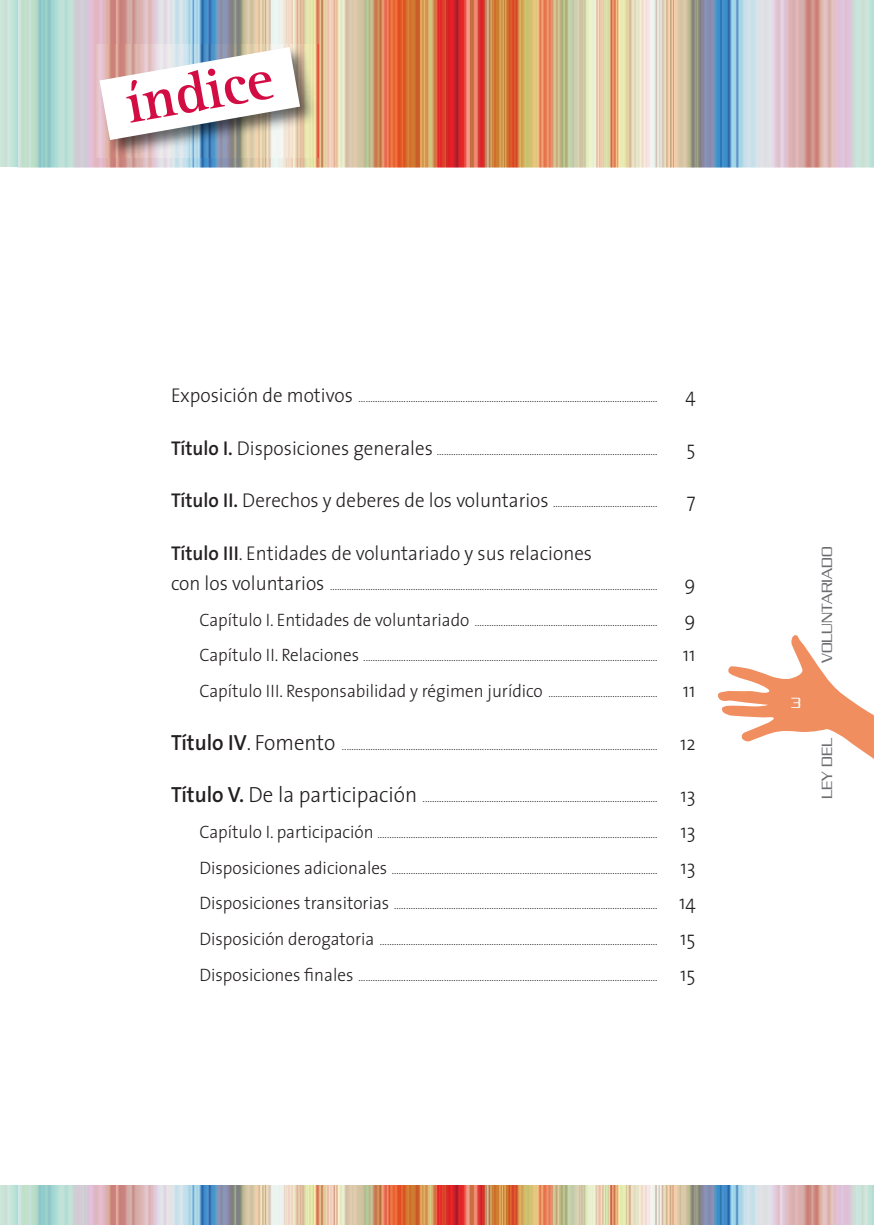
<style>
.page{position:relative;width:874px;height:1225px;background:#fff}
.page>*{position:absolute;margin:0;border:0;box-sizing:border-box;transform-origin:0 0}
.t1{font:700 58px "Rotis Serif Std";color:#d20d44}
.t2{font:300 20px "The Sans";color:#231f20;scale:.95 1}
.t3{font:300 16px "Serpentine Std";color:#6c6d70}
.t4{font:300 16px "Serpentine Std";color:#fff}
.t5{font:300 12px "The Sans";color:#231f20;scale:.95 1}
.s1{font-size:20px}
.s2{font-weight:600;font-size:20px}
.s3{font-weight:600}
.s4{font-size:18px}
.s5{font-weight:600;font-size:22px}
.s6{font-size:22px}
</style>
<div class="page">
<img style="left:0;top:0;width:873px;height:167px">
<img style="left:0;top:1185px;width:873px;height:40px">
<svg style="left:718px;top:635px;width:155px;height:123px"></svg>
<img style="left:97px;top:44px;width:221px;height:113px">
<img style="left:99px;top:47px;width:201px;height:93px">
<h1 class="t1" style="left:119px;top:70px;width:151px;rotate:-10deg">índice</h1>
<p class="t5" style="left:171px;top:388px;width:513px"><span class="s1">Exposición de motivos</span> ..............................................................................................................................</p>
<h2 class="t2" style="left:685px;top:378px;width:12px">4</h2>
<p class="t5" style="left:171px;top:440px;width:513px"><span class="s2">Título I.</span> <span class="s1">Disposiciones generales</span> .............................................................................................</p>
<h2 class="t2" style="left:686px;top:431px;width:11px">5</h2>
<p class="t5" style="left:171px;top:493px;width:513px"><span class="s2">Título II.</span> <span class="s1">Derechos y deberes de los voluntarios</span> ............................................</p>
<h2 class="t2" style="left:686px;top:484px;width:11px">7</h2>
<h2 class="t2" style="left:171px;top:536px;width:444px"><span class="s3">Título III</span>. Entidades de voluntariado y sus relaciones</h2>
<p class="t5" style="left:171px;top:576px;width:513px"><span class="s1">con los voluntarios</span> ..........................................................................................................................................</p>
<h2 class="t2" style="left:684px;top:566px;width:13px">9</h2>
<p class="t5" style="left:199px;top:611px;width:483px"><span class="s4">Capítulo I. Entidades de voluntariado</span> .............................................................................</p>
<h2 class="t2" style="left:684px;top:602px;width:13px">9</h2>
<p class="t5" style="left:199px;top:647px;width:483px"><span class="s4">Capítulo II. Relaciones</span> ............................................................................................................................</p>
<h2 class="t2" style="left:682px;top:638px;width:15px">11</h2>
<p class="t5" style="left:199px;top:683px;width:483px"><span class="s4">Capítulo III. Responsabilidad y régimen jurídico</span> ..............................................</p>
<h2 class="t2" style="left:682px;top:673px;width:15px">11</h2>
<p class="t5" style="left:171px;top:735px;width:553px"><span class="s5">Título IV</span><span class="s6">. Fomento</span> ..................................................................................................................................... <span class="s1">12</span></p>
<p class="t5" style="left:171px;top:788px;width:553px"><span class="s5">Título V.</span> <span class="s6">De la participación</span> ................................................................................................... <span class="s1">13</span></p>
<p class="t5" style="left:199px;top:824px;width:523px"><span class="s4">Capítulo I. participación</span> ...................................................................................................................... <span class="s1">13</span></p>
<p class="t5" style="left:199px;top:859px;width:523px"><span class="s4">Disposiciones adicionales</span> ................................................................................................................ <span class="s1">13</span></p>
<p class="t5" style="left:199px;top:895px;width:523px"><span class="s4">Disposiciones transitorias</span> ............................................................................................................... <span class="s1">14</span></p>
<p class="t5" style="left:199px;top:931px;width:523px"><span class="s4">Disposición derogatoria</span> ..................................................................................................................... <span class="s1">15</span></p>
<p class="t5" style="left:199px;top:966px;width:523px"><span class="s4">Disposiciones finales</span> .............................................................................................................................. <span class="s1">15</span></p>
<h3 class="t4" style="left:790px;top:693px;width:11px">3</h3>
<h3 class="t3" style="left:817px;top:663px;width:118px;rotate:-90deg">VOLUNTARIADO</h3>
<h3 class="t3" style="left:817px;top:799px;width:63px;rotate:-90deg">LEY DEL</h3>
</div>
